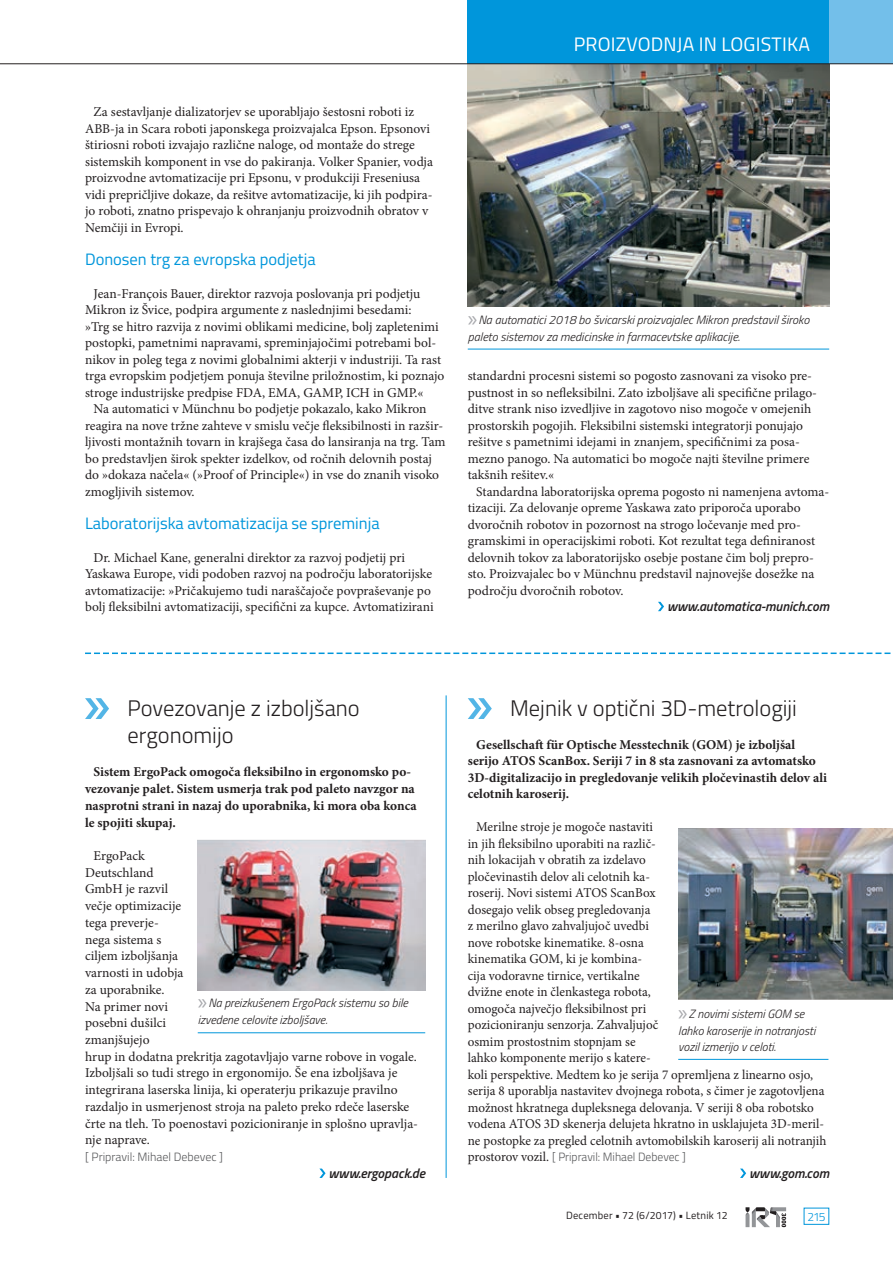
<style>
.page{position:relative;width:893px;height:1263px;background:#fff}
.page>*{position:absolute;margin:0;border:0;box-sizing:border-box;transform-origin:0 0}
.t1{font:300 22.5px/27.3px "Titillium";color:#231f20}
.t2{font:19.5px "Titillium";letter-spacing:.01em;color:#fff}
.t3{font:16.5px "Titillium";color:#0096db}
.t4{font:13.5px/16.5px "Minion Pro";color:#231f20}
.t5{font:700 13.5px/16.8px "Minion Pro";color:#231f20}
.t6{font:italic 600 13.5px "Titillium";color:#231f20}
.t7{font:italic 300 12px/16.5px "Titillium";color:#231f20}
.t8{font:300 12px "Titillium";color:#57585a}
.t9{font:300 12px "Titillium";color:#0096db}
.t10{font:10.5px "Titillium";letter-spacing:.02em;color:#231f20}
.s1{font-family:"Myriad Pro";font-weight:400;font-style:normal;font-size:22.5px;color:#a8a9ad}
.s2{font-family:"Minion Pro";font-weight:400;font-size:13.5px;color:#231f20}
</style>
<div class="page">
<svg style="left:745px;top:1207px;width:41px;height:20px"></svg>
<div style="left:804px;top:1208px;width:25px;height:17px;border:1px solid #0096db"></div>
<div style="left:829px;top:0;width:64px;height:64px;background:#73bfea"></div>
<div style="left:468px;top:0;width:361px;height:64px;background:#0096db"></div>
<hr style="left:446px;top:695px;width:1px;height:483px;background:#0096db">
<img style="left:468px;top:64px;width:361px;height:243px">
<svg style="left:658px;top:602px;width:6px;height:9px"></svg>
<svg style="left:85px;top:698px;width:24px;height:21px"></svg>
<svg style="left:319px;top:1168px;width:7px;height:10px"></svg>
<svg style="left:468px;top:698px;width:24px;height:21px"></svg>
<svg style="left:740px;top:1168px;width:6px;height:10px"></svg>
<img style="left:198px;top:839px;width:227px;height:152px">
<img style="left:678px;top:829px;width:215px;height:171px">
<svg style="left:85px;top:652px;width:806px;height:2px"></svg>
<hr style="left:198px;top:1032px;width:227px;height:1px;background:#0096db">
<hr style="left:678px;top:1059px;width:150px;height:1px;background:#0096db">
<hr style="left:468px;top:349px;width:361px;height:1px;background:#0096db">
<hr style="left:0;top:63px;width:893px;height:1px;background:#231f20">
<p class="t4" style="left:85px;top:104px;width:349px;text-indent:9px">Za sestavljanje dializatorjev se uporabljajo šestosni roboti iz ABB-ja in Scara roboti japonskega proizvajalca Epson. Epsonovi štiriosni roboti izvajajo različne naloge, od montaže do strege sistemskih komponent in vse do pakiranja. Volker Spanier, vodja proizvodne avtomatizacije pri Epsonu, v produkciji Freseniusa vidi prepričljive dokaze, da rešitve avtomatizacije, ki jih podpira&shy;jo roboti, znatno prispevajo k ohranjanju proizvodnih obratov v Nemčiji in Evropi.</p>
<p class="t3" style="left:85px;top:247px;width:232px">Donosen trg za evropska podjetja</p>
<p class="t4" style="left:85px;top:285px;width:361px;text-indent:9px">Jean-François Bauer, direktor razvoja poslovanja pri podjetju Mikron iz Švice, podpira argumente z naslednjimi besedami:<br>»Trg se hitro razvija z novimi oblikami medicine, bolj zapletenimi postopki, pametnimi napravami, spreminjajočimi potrebami bol&shy;nikov in poleg tega z novimi globalnimi akterji v industriji. Ta rast trga evropskim podjetjem ponuja številne priložnostim, ki poznajo stroge industrijske predpise FDA, EMA, GAMP, ICH in GMP.«</p>
<p class="t4" style="left:85px;top:401px;width:362px;text-indent:9px">Na automatici v Münchnu bo podjetje pokazalo, kako Mikron reagira na nove tržne zahteve v smislu večje fleksibilnosti in razšir&shy;ljivosti montažnih tovarn in krajšega časa do lansiranja na trg. Tam bo predstavljen širok spekter izdelkov, od ročnih delovnih postaj do »dokaza načela« (»Proof of Principle«) in vse do znanih visoko zmogljivih sistemov.</p>
<p class="t3" style="left:85px;top:511px;width:296px">Laboratorijska avtomatizacija se spreminja</p>
<p class="t4" style="left:85px;top:549px;width:350px;text-indent:9px">Dr. Michael Kane, generalni direktor za razvoj podjetij pri Yaskawa Europe, vidi podoben razvoj na področju laboratorijske avtomatizacije: »Pričakujemo tudi naraščajoče povpraševanje po bolj fleksibilni avtomatizaciji, specifični za kupce. Avtomatizirani</p>
<h2 class="t2" style="left:574px;top:30px;width:55px">Proizvodnja</h2>
<h2 class="t2" style="left:699px;top:30px;width:100px">in logistika</h2>
<p class="t7" style="left:468px;top:311px;width:343px"><span class="s1">»</span>Na automatici 2018 bo švicarski proizvajalec Mikron predstavil široko paleto sistemov za medicinske in farmacevtske aplikacije.</p>
<p class="t4" style="left:468px;top:368px;width:351px">standardni procesni sistemi so pogosto zasnovani za visoko pre&shy;pustnost in so nefleksibilni. Zato izboljšave ali specifične prilago&shy;ditve strank niso izvedljive in zagotovo niso mogoče v omejenih prostorskih pogojih. Fleksibilni sistemski integratorji ponujajo rešitve s pametnimi idejami in znanjem, specifičnimi za posa&shy;mezno panogo. Na automatici bo mogoče najti številne primere takšnih rešitev.«</p>
<p class="t4" style="left:468px;top:483px;width:363px;text-indent:9px">Standardna laboratorijska oprema pogosto ni namenjena avtoma&shy;tizaciji. Za delovanje opreme Yaskawa zato priporoča uporabo dvoročnih robotov in pozornost na strogo ločevanje med pro&shy;gramskimi in operacijskimi roboti. Kot rezultat tega definiranost delovnih tokov za laboratorijsko osebje postane čim bolj prepro&shy;sto. Proizvajalec bo v Münchnu predstavil najnovejše dosežke na področju dvoročnih robotov.</p>
<p class="t6" style="left:667px;top:596px;width:164px">www.automatica-munich.com</p>
<h1 class="t1" style="left:128px;top:694px;width:234px">Povezovanje z izboljšano ergonomijo</h1>
<p class="t5" style="left:85px;top:763px;width:333px;text-indent:9px">Sistem ErgoPack omogoča fleksibilno in ergonomsko po&shy;vezovanje palet. Sistem usmerja trak pod paleto navzgor na nasprotni strani in nazaj do uporabnika, ki mora oba konca le spojiti skupaj.</p>
<p class="t4" style="left:85px;top:847px;width:335px;text-indent:9px">ErgoPack<br>Deutschland<br>GmbH je razvil<br>večje optimizacije<br>tega preverje-<br>nega sistema s<br>ciljem izboljšanja<br>varnosti in udobja<br>za uporabnike.<br>Na primer novi<br>posebni dušilci<br>zmanjšujejo<br>hrup in dodatna prekritja zagotavljajo varne robove in vogale.<br>Izboljšali so tudi strego in ergonomijo. Še ena izboljšava je integrirana laserska linija, ki operaterju prikazuje pravilno razdaljo in usmerjenost stroja na paleto preko rdeče laserske črte na tleh. To poenostavi pozicioniranje in splošno upravlja&shy;nje naprave.</p>
<p class="t8" style="left:85px;top:1148px;width:140px">[ Pripravil: Mihael Debevec ]</p>
<p class="t6" style="left:328px;top:1163px;width:98px">www.ergopack.de</p>
<h1 class="t1" style="left:510px;top:694px;width:288px">Mejnik v optični 3D-metrologiji</h1>
<p class="t5" style="left:468px;top:736px;width:361px;text-indent:9px">Gesellschaft für Optische Messtechnik (GOM) je izboljšal serijo ATOS ScanBox. Seriji 7 in 8 sta zasnovani za avtomatsko 3D-digitalizacijo in pregledovanje velikih pločevinastih delov ali celotnih karoserij.</p>
<p class="t4" style="left:468px;top:819px;width:360px;text-indent:9px">Merilne stroje je mogoče nastaviti<br>in jih fleksibilno uporabiti na različ-<br>nih lokacijah v obratih za izdelavo<br>pločevinastih delov ali celotnih ka-<br>roserij. Novi sistemi ATOS ScanBox<br>dosegajo velik obseg pregledovanja<br>z merilno glavo zahvaljujoč uvedbi<br>nove robotske kinematike. 8-osna<br>kinematika GOM, ki je kombina-<br>cija vodoravne tirnice, vertikalne<br>dvižne enote in členkastega robota,<br>omogoča največjo fleksibilnost pri<br>pozicioniranju senzorja. Zahvaljujoč<br>osmim prostostnim stopnjam se<br>lahko komponente merijo s katere-<br>koli perspektive. Medtem ko je serija 7 opremljena z linearno osjo, serija 8 uporablja nastavitev dvojnega robota, s čimer je zagotovljena možnost hkratnega dupleksnega delovanja. V seriji 8 oba robotsko vodena ATOS 3D skenerja delujeta hkratno in usklajujeta 3D-meril&shy;ne postopke za pregled celotnih avtomobilskih karoserij ali notranjih</p>
<p class="t8" style="left:468px;top:1148px;width:220px"><span class="s2">prostorov vozil.</span> [ Pripravil: Mihael Debevec ]</p>
<p class="t6" style="left:749px;top:1163px;width:82px">www.gom.com</p>
<p class="t7" style="left:198px;top:994px;width:212px"><span class="s1">»</span>Na preizkušenem ErgoPack sistemu so bile izvedene celovite izboljšave.</p>
<p class="t7" style="left:678px;top:1005px;width:139px"><span class="s1">»</span>Z novimi sistemi GOM se lahko karoserije in notranjosti vozil izmerijo v celoti.</p>
<p class="t10" style="left:566px;top:1208px;width:163px">December • 72 (6/2017) • Letnik 12</p>
<p class="t9" style="left:807px;top:1208px;width:20px">215</p>
</div>
